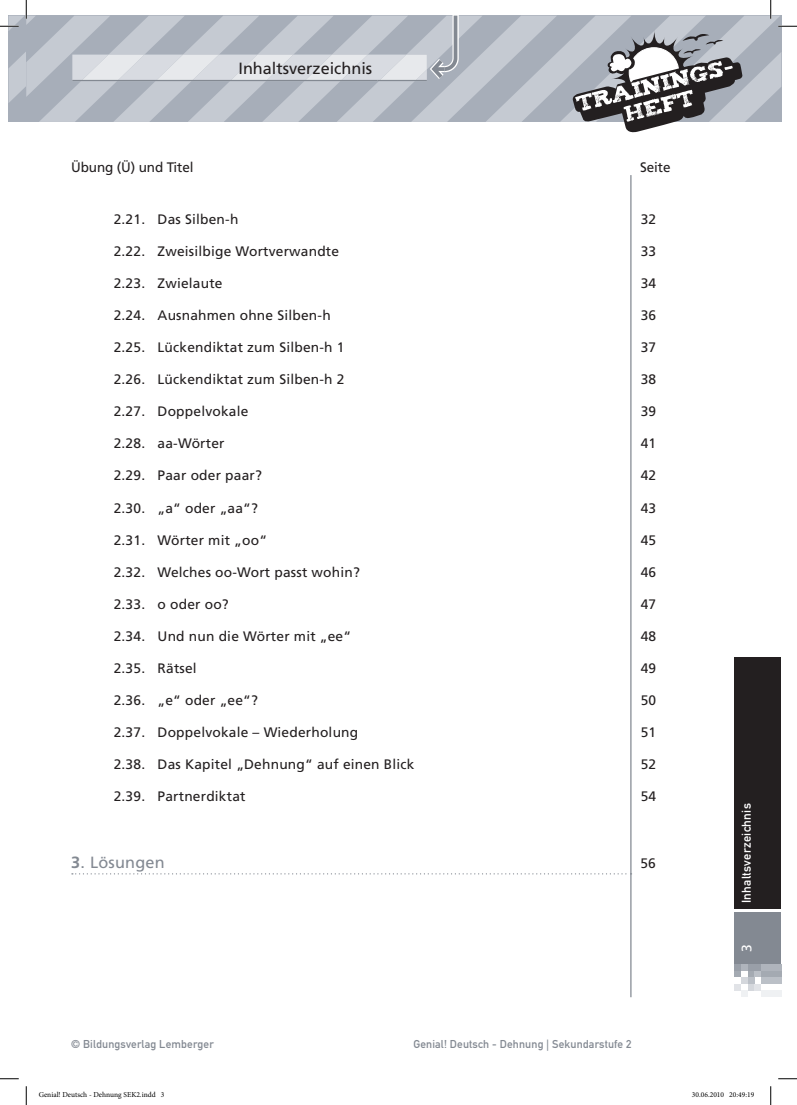
<style>
.page{position:relative;width:797px;height:1105px;background:#fff}
.page>*{position:absolute;margin:0;border:0;box-sizing:border-box;transform-origin:0 0}
.t1{font:16.25px "Frutiger LT Std";color:#231f20}
.t2{font:16.25px "Frutiger LT Std";letter-spacing:.015em;color:#838992}
.t3{font:13.75px "Frutiger LT Std";letter-spacing:.015em;color:#231f20}
.t4{font:13.75px "Frutiger LT Std";letter-spacing:-.01em;color:#231f20}
.t5{font:13.75px "Frutiger LT Std";color:#fff}
.t6{font:12.5px "DIN Mittelschrift";letter-spacing:.025em;color:#fff}
.t7{font:11.25px "DIN Mittelschrift";letter-spacing:.015em;color:#838992}
.t8{font:7.5px "Minion Pro";color:#000}
.s1{font-weight:700}
</style>
<div class="page">
<div style="left:734px;top:657px;width:47px;height:252px;background:#231f20"></div>
<div style="left:734px;top:912px;width:47px;height:52px;background:#838992"></div>
<div style="left:747px;top:984px;width:7px;height:6px;background:#d4d7dc"></div>
<div style="left:754px;top:984px;width:7px;height:6px;background:#e1e3e7"></div>
<div style="left:734px;top:984px;width:7px;height:6px;background:#e1e3e7"></div>
<div style="left:747px;top:977px;width:7px;height:7px;background:#bbc0c7"></div>
<div style="left:761px;top:977px;width:20px;height:7px;background:#bbc0c7"></div>
<div style="left:741px;top:977px;width:6px;height:7px;background:#d4d7dc"></div>
<div style="left:747px;top:970px;width:7px;height:7px;background:#a4aab2"></div>
<div style="left:754px;top:970px;width:7px;height:7px;background:#bbc0c7"></div>
<div style="left:761px;top:970px;width:20px;height:7px;background:#a4aab2"></div>
<div style="left:734px;top:970px;width:7px;height:7px;background:#a4aab2"></div>
<div style="left:747px;top:964px;width:7px;height:6px;background:#999fa8"></div>
<div style="left:754px;top:964px;width:7px;height:6px;background:#999fa8"></div>
<div style="left:761px;top:964px;width:20px;height:6px;background:#afb4bc"></div>
<div style="left:734px;top:964px;width:7px;height:6px;background:#999fa8"></div>
<svg style="left:741px;top:964px;width:6px;height:6px"></svg>
<div style="left:741px;top:990px;width:6px;height:7px;background:#eff1f3"></div>
<div style="left:761px;top:990px;width:20px;height:7px;background:#eff1f3"></div>
<hr style="left:630px;top:175px;width:1px;height:822px;background:#838992">
<svg style="left:72px;top:873px;width:559px;height:1px"></svg>
<svg style="left:0;top:1078px;width:19px;height:1px"></svg>
<svg style="left:778px;top:1078px;width:19px;height:1px"></svg>
<svg style="left:25px;top:1086px;width:2px;height:19px"></svg>
<svg style="left:0;top:0;width:797px;height:133px"></svg>
<svg style="left:770px;top:1086px;width:1px;height:19px"></svg>
<p class="t1" style="left:238px;top:58px;width:135px">Inhaltsverzeichnis</p>
<p class="t4" style="left:71px;top:159px;width:124px">Übung (Ü) und Titel</p>
<p class="t3" style="left:640px;top:159px;width:32px">Seite</p>
<p class="t3" style="left:114px;top:211px;width:126px">2.21. Das Silben-h</p>
<p class="t3" style="left:640px;top:211px;width:17px">32</p>
<p class="t3" style="left:114px;top:243px;width:227px">2.22. Zweisilbige Wortverwandte</p>
<p class="t3" style="left:640px;top:243px;width:17px">33</p>
<p class="t3" style="left:114px;top:275px;width:110px">2.23. Zwielaute</p>
<p class="t3" style="left:640px;top:275px;width:17px">34</p>
<p class="t3" style="left:114px;top:307px;width:218px">2.24. Ausnahmen ohne Silben-h</p>
<p class="t3" style="left:640px;top:307px;width:17px">36</p>
<p class="t3" style="left:114px;top:339px;width:232px">2.25. Lückendiktat zum Silben-h 1</p>
<p class="t3" style="left:640px;top:339px;width:17px">37</p>
<p class="t3" style="left:114px;top:371px;width:232px">2.26. Lückendiktat zum Silben-h 2</p>
<p class="t3" style="left:640px;top:371px;width:17px">38</p>
<p class="t3" style="left:114px;top:403px;width:136px">2.27. Doppelvokale</p>
<p class="t3" style="left:640px;top:403px;width:17px">39</p>
<p class="t3" style="left:114px;top:435px;width:112px">2.28. aa-Wörter</p>
<p class="t3" style="left:640px;top:435px;width:17px">41</p>
<p class="t3" style="left:114px;top:468px;width:150px">2.29. Paar oder paar?</p>
<p class="t3" style="left:640px;top:468px;width:17px">42</p>
<p class="t3" style="left:114px;top:500px;width:146px">2.30. „a“ oder „aa“?</p>
<p class="t3" style="left:640px;top:500px;width:17px">43</p>
<p class="t3" style="left:114px;top:532px;width:155px">2.31. Wörter mit „oo“</p>
<p class="t3" style="left:640px;top:532px;width:17px">45</p>
<p class="t3" style="left:114px;top:564px;width:247px">2.32. Welches oo-Wort passt wohin?</p>
<p class="t3" style="left:640px;top:564px;width:17px">46</p>
<p class="t3" style="left:114px;top:596px;width:117px">2.33. o oder oo?</p>
<p class="t3" style="left:640px;top:596px;width:17px">47</p>
<p class="t3" style="left:114px;top:628px;width:239px">2.34. Und nun die Wörter mit „ee“</p>
<p class="t3" style="left:640px;top:628px;width:17px">48</p>
<p class="t3" style="left:114px;top:660px;width:84px">2.35. Rätsel</p>
<p class="t3" style="left:640px;top:660px;width:17px">49</p>
<p class="t3" style="left:114px;top:692px;width:146px">2.36. „e“ oder „ee“?</p>
<p class="t3" style="left:640px;top:692px;width:17px">50</p>
<p class="t3" style="left:114px;top:724px;width:246px">2.37. Doppelvokale – Wiederholung</p>
<p class="t3" style="left:640px;top:724px;width:17px">51</p>
<p class="t3" style="left:114px;top:756px;width:302px">2.38. Das Kapitel „Dehnung“ auf einen Blick</p>
<p class="t3" style="left:640px;top:756px;width:17px">52</p>
<p class="t3" style="left:114px;top:788px;width:133px">2.39. Partnerdiktat</p>
<p class="t3" style="left:640px;top:788px;width:17px">54</p>
<p class="t2" style="left:71px;top:852px;width:95px"><span class="s1">3</span>. Lösungen</p>
<p class="t3" style="left:640px;top:855px;width:17px">56</p>
<p class="t7" style="left:71px;top:1038px;width:144px">© Bildungsverlag Lemberger</p>
<p class="t7" style="left:413px;top:1038px;width:220px">Genial! Deutsch - Dehnung | Sekundarstufe 2</p>
<p class="t6" style="left:739px;top:903px;width:102px;rotate:-90deg">Inhaltsverzeichnis</p>
<p class="t5" style="left:738px;top:952px;width:9px;rotate:-90deg">3</p>
<p class="t8" style="left:39px;top:1090px;width:127px">Genial! Deutsch - Dehnung SEK2.indd 3</p>
<p class="t8" style="left:692px;top:1090px;width:64px">30.06.2010 20:49:19</p>
</div>
